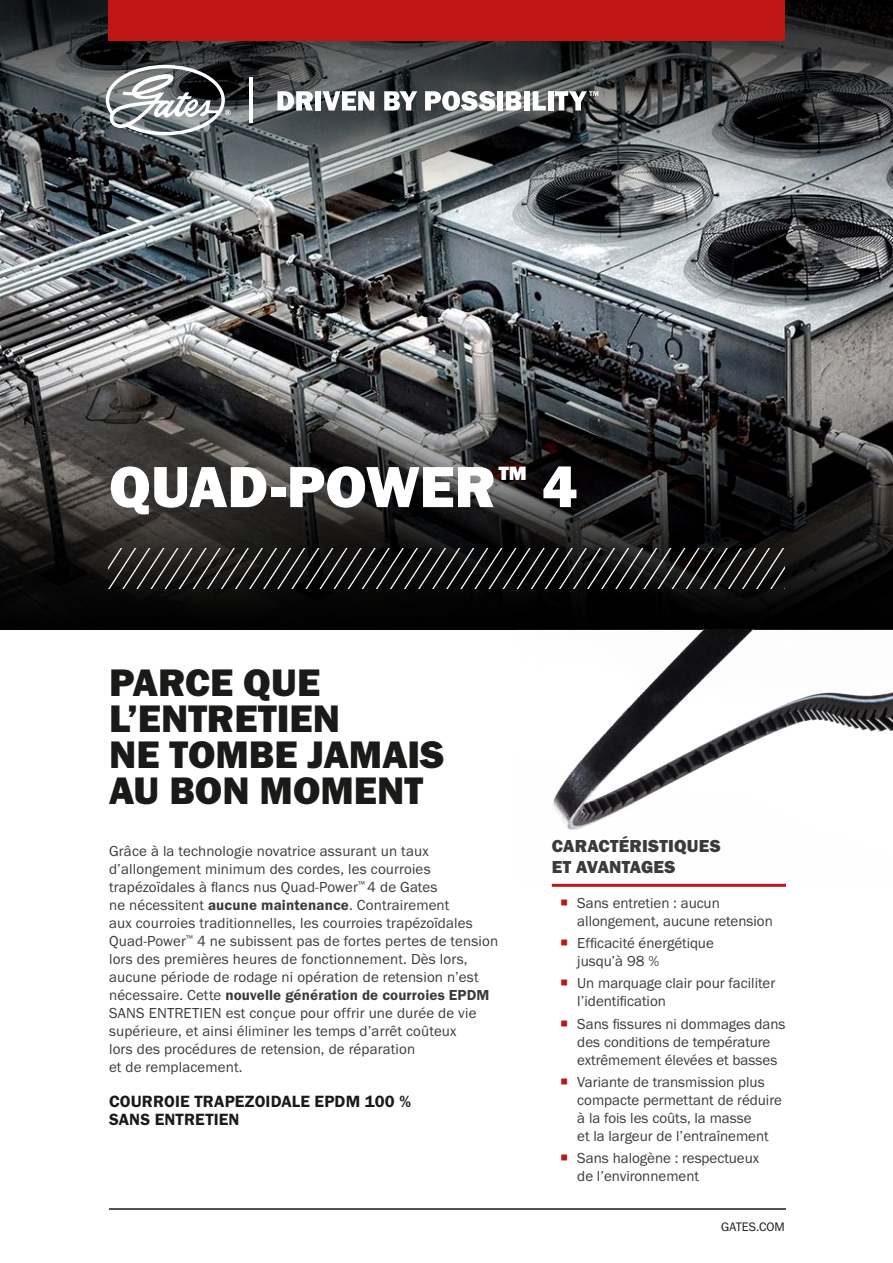
<style>
.page{position:relative;width:893px;height:1263px;background:#fff}
.page>*{position:absolute;margin:0;border:0;box-sizing:border-box;transform-origin:0 0}
.Main_Title{font:60px "Franklin Gothic URW Hea";color:#fff}
.Paragraph_-_Title{font:39.75px/36px "Franklin Gothic URW Hea";color:#1a1a18}
.Bullets_-_Title{font:18px/21px "Franklin Gothic URW Hea";letter-spacing:.01em;color:#3b3b3a}
.Signoff{font:16.8px/18px "Franklin Gothic URW Dem";letter-spacing:.01em;color:#1a1a18}
.Paragraph_-_Body{font:15px/18px "Franklin Gothic URW Boo";letter-spacing:.005em;color:#3b3b3a}
.t1{font:12.75px "Franklin Gothic URW Boo";letter-spacing:-.005em;color:#1a1a18}
.s1{font-family:"Franklin Gothic URW Dem"}
</style>
<div class="page">
<img style="left:0;top:198px;width:893px;height:149px">
<hr style="left:109px;top:1208px;width:677px;height:2px;background:#1a1a18">
<svg style="left:0;top:347px;width:893px;height:282px;background:#313131"></svg>
<svg style="left:0;top:0;width:893px;height:198px;background:#4c4f51"></svg>
<svg style="left:108px;top:548px;width:677px;height:41px;background:#2a2929"></svg>
<img style="left:516px;top:629px;width:377px;height:201px">
<hr style="left:552px;top:884px;width:234px;height:3px;background:#be1615">
<div style="left:108px;top:0;width:677px;height:40px;background:#be1615"></div>
<hr style="left:250px;top:77px;width:3px;height:46px;background:#fff">
<svg style="left:277px;top:91px;width:36px;height:19px"></svg>
<div style="left:315px;top:91px;width:6px;height:19px;background:#fff"></div>
<svg style="left:323px;top:91px;width:51px;height:19px"></svg>
<svg style="left:384px;top:91px;width:33px;height:19px"></svg>
<svg style="left:425px;top:91px;width:70px;height:20px"></svg>
<div style="left:497px;top:91px;width:6px;height:19px;background:#fff"></div>
<svg style="left:506px;top:91px;width:15px;height:19px"></svg>
<div style="left:524px;top:91px;width:6px;height:19px;background:#fff"></div>
<svg style="left:533px;top:91px;width:13px;height:19px"></svg>
<div style="left:548px;top:91px;width:5px;height:19px;background:#fff"></div>
<svg style="left:555px;top:91px;width:43px;height:19px"></svg>
<svg style="left:106px;top:65px;width:125px;height:70px"></svg>
<p class="Main_Title" style="left:109px;top:448px;width:470px">QUAD-POWER<sup>™</sup> 4</p>
<p class="Paragraph_-_Title" style="left:109px;top:663px;width:337px">PARCE QUE<br>L’ENTRETIEN<br>NE TOMBE JAMAIS<br>AU BON MOMENT</p>
<p class="Paragraph_-_Body" style="left:109px;top:841px;width:391px">Grâce à la technologie novatrice assurant un taux d’allongement minimum des cordes, les courroies trapézoïdales à flancs nus Quad-Power<sup>™</sup> 4 de Gates<br>ne nécessitent <span class="s1">aucune maintenance</span>. Contrairement<br>aux courroies traditionnelles, les courroies trapézoïdales Quad-Power<sup>™</sup> 4 ne subissent pas de fortes pertes de tension lors des premières heures de fonctionnement. Dès lors, aucune période de rodage ni opération de retension n’est nécessaire. Cette <span class="s1">nouvelle génération de courroies EPDM </span>SANS ENTRETIEN est conçue pour offrir une durée de vie supérieure, et ainsi éliminer les temps d’arrêt coûteux<br>lors des procédures de retension, de réparation<br>et de remplacement.</p>
<p class="Signoff" style="left:109px;top:1092px;width:303px">COURROIE TRAPEZOIDALE EPDM 100 %<br>SANS ENTRETIEN</p>
<p class="Bullets_-_Title" style="left:552px;top:835px;width:170px">CARACTÉRISTIQUES<br>ET AVANTAGES</p>
<p class="Paragraph_-_Body" style="left:577px;top:894px;width:197px">Sans entretien : aucun allongement, aucune retension</p>
<p class="Paragraph_-_Body" style="left:577px;top:934px;width:138px">Efficacité énergétique jusqu’à 98 %</p>
<p class="Paragraph_-_Body" style="left:577px;top:974px;width:199px">Un marquage clair pour faciliter l’identification</p>
<p class="Paragraph_-_Body" style="left:577px;top:1014px;width:210px">Sans fissures ni dommages dans des conditions de température extrêmement élevées et basses</p>
<p class="Paragraph_-_Body" style="left:577px;top:1073px;width:206px">Variante de transmission plus compacte permettant de réduire à la fois les coûts, la masse<br>et la largeur de l’entraînement</p>
<p class="Paragraph_-_Body" style="left:577px;top:1149px;width:183px">Sans halogène : respectueux de l’environnement</p>
<p class="t1" style="left:721px;top:1219px;width:65px">GATES.COM</p>
</div>
